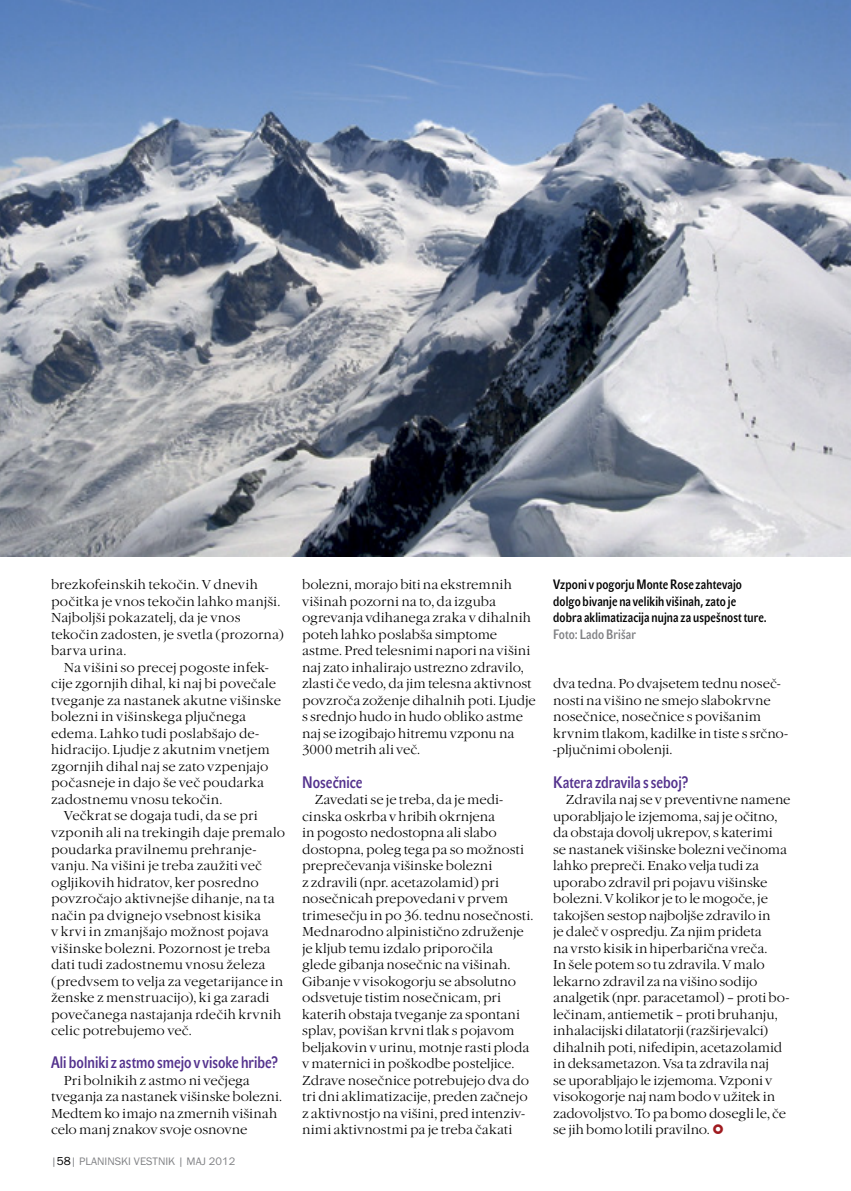
<style>
.page{position:relative;width:851px;height:1191px;background:#fff}
.page>*{position:absolute;margin:0;border:0;box-sizing:border-box;transform-origin:0 0}
.t1{font:16.5px "STF John Sans Cond Med CE";color:#53318d}
.t2{font:13.5px/16.5px "Garamond Itc TEE Ligh";color:#000}
.t3{font:13.5px/16.5px "STF John Sans Cond Med CE";letter-spacing:.01em;color:#000}
.t4{font:13.5px "STF John Sans Cond Med CE";letter-spacing:.01em;color:#808184}
.t5{font:11.25px "Franklin Got Itc TEE";color:#808184}
.s1{font-size:12px;color:#000}
.s2{font-family:"Markacija";color:#9f1a1f}
</style>
<div class="page">
<img style="left:0;top:0;width:850px;height:556px">
<p class="t2" style="left:51px;top:577px;width:234px">brezkofeinskih tekočin. V dnevih počitka je vnos tekočin lahko manjši.<br>Najboljši pokazatelj, da je vnos tekočin zadosten, je svetla (prozorna) barva urina.</p>
<p class="t2" style="left:64px;top:659px;width:206px">Na višini so precej pogoste infek-</p>
<p class="t2" style="left:51px;top:676px;width:227px">cije zgornjih dihal, ki naj bi povečale</p>
<p class="t2" style="left:51px;top:692px;width:231px">tveganje za nastanek akutne višinske</p>
<p class="t2" style="left:51px;top:709px;width:196px">bolezni in višinskega pljučnega</p>
<p class="t2" style="left:51px;top:725px;width:209px">edema. Lahko tudi poslabšajo de-</p>
<p class="t2" style="left:51px;top:742px;width:220px">hidracijo. Ljudje z akutnim vnetjem</p>
<p class="t2" style="left:51px;top:758px;width:219px">zgornjih dihal naj se zato vzpenjajo</p>
<p class="t2" style="left:51px;top:775px;width:214px">počasneje in dajo še več poudarka</p>
<p class="t2" style="left:51px;top:791px;width:173px">zadostnemu vnosu tekočin.</p>
<p class="t2" style="left:64px;top:808px;width:195px">Večkrat se dogaja tudi, da se pri</p>
<p class="t2" style="left:51px;top:824px;width:235px">vzponih ali na trekingih daje premalo</p>
<p class="t2" style="left:51px;top:841px;width:206px">poudarka pravilnemu prehranje-</p>
<p class="t2" style="left:51px;top:857px;width:212px">vanju. Na višini je treba zaužiti več</p>
<p class="t2" style="left:51px;top:874px;width:209px">ogljikovih hidratov, ker posredno</p>
<p class="t2" style="left:51px;top:890px;width:225px">povzročajo aktivnejše dihanje, na ta</p>
<p class="t2" style="left:51px;top:907px;width:211px">način pa dvignejo vsebnost kisika</p>
<p class="t2" style="left:51px;top:923px;width:219px">v krvi in zmanjšajo možnost pojava</p>
<p class="t2" style="left:51px;top:940px;width:221px">višinske bolezni. Pozornost je treba</p>
<p class="t2" style="left:51px;top:956px;width:216px">dati tudi zadostnemu vnosu železa</p>
<p class="t2" style="left:51px;top:973px;width:234px">(predvsem to velja za vegetarijance in</p>
<p class="t2" style="left:51px;top:989px;width:220px">ženske z menstruacijo), ki ga zaradi</p>
<p class="t2" style="left:51px;top:1006px;width:232px">povečanega nastajanja rdečih krvnih</p>
<p class="t2" style="left:51px;top:1022px;width:142px">celic potrebujemo več.</p>
<p class="t1" style="left:51px;top:1053px;width:228px">Ali bolniki z astmo smejo v visoke hribe?</p>
<p class="t2" style="left:51px;top:1072px;width:232px;text-indent:13px">Pri bolnikih z astmo ni večjega tveganja za nastanek višinske bolezni.<br>Medtem ko imajo na zmernih višinah celo manj znakov svoje osnovne</p>
<p class="t5" style="left:51px;top:1154px;width:186px">|<span class="s1">58</span>| PLANINSKI VESTNIK | MAJ 2012</p>
<p class="t2" style="left:302px;top:577px;width:235px">bolezni, morajo biti na ekstremnih višinah pozorni na to, da izguba ogrevanja vdihanega zraka v dihalnih poteh lahko poslabša simptome astme. Pred telesnimi napori na višini naj zato inhalirajo ustrezno zdravilo, zlasti če vedo, da jim telesna aktivnost povzroča zoženje dihalnih poti. Ljudje s srednjo hudo in hudo obliko astme naj se izogibajo hitremu vzponu na 3000 metrih ali več.</p>
<p class="t1" style="left:302px;top:772px;width:62px">Nosečnice</p>
<p class="t2" style="left:302px;top:791px;width:233px;text-indent:13px">Zavedati se je treba, da je medi&shy;cinska oskrba v hribih okrnjena<br>in pogosto nedostopna ali slabo dostopna, poleg tega pa so možnosti preprečevanja višinske bolezni<br>z zdravili (npr. acetazolamid) pri nosečnicah prepovedani v prvem trimesečju in po 36. tednu nosečnosti.<br>Mednarodno alpinistično združenje je kljub temu izdalo priporočila<br>glede gibanja nosečnic na višinah.<br>Gibanje v visokogorju se absolutno odsvetuje tistim nosečnicam, pri katerih obstaja tveganje za spontani splav, povišan krvni tlak s pojavom beljakovin v urinu, motnje rasti ploda v maternici in poškodbe posteljice.<br>Zdrave nosečnice potrebujejo dva do tri dni aklimatizacije, preden začnejo z aktivnostjo na višini, pred intenziv&shy;nimi aktivnostmi pa je treba čakati</p>
<p class="t3" style="left:553px;top:576px;width:215px">Vzponi v pogorju Monte Rose zahtevajo dolgo bivanje na velikih višinah, zato je dobra aklimatizacija nujna za uspešnost ture.</p>
<p class="t4" style="left:553px;top:626px;width:84px">Foto: Lado Brišar</p>
<p class="t2" style="left:553px;top:676px;width:236px">dva tedna. Po dvajsetem tednu noseč&shy;nosti na višino ne smejo slabokrvne nosečnice, nosečnice s povišanim krvnim tlakom, kadilke in tiste s srčno--pljučnimi obolenji.</p>
<p class="t1" style="left:553px;top:772px;width:137px">Katera zdravila s seboj?</p>
<p class="t2" style="left:553px;top:791px;width:239px;text-indent:13px">Zdravila naj se v preventivne namene uporabljajo le izjemoma, saj je očitno, da obstaja dovolj ukrepov, s katerimi<br>se nastanek višinske bolezni večinoma lahko prepreči. Enako velja tudi za uporabo zdravil pri pojavu višinske bolezni. V kolikor je to le mogoče, je takojšen sestop najboljše zdravilo in<br>je daleč v ospredju. Za njim prideta<br>na vrsto kisik in hiperbarična vreča.<br>In šele potem so tu zdravila. V malo lekarno zdravil za na višino sodijo analgetik (npr. paracetamol) – proti bo&shy;lečinam, antiemetik – proti bruhanju, inhalacijski dilatatorji (razširjevalci) dihalnih poti, nifedipin, acetazolamid in deksametazon. Vsa ta zdravila naj<br>se uporabljajo le izjemoma. Vzponi v visokogorje naj nam bodo v užitek in zadovoljstvo. To pa bomo dosegli le, če se jih bomo lotili pravilno. <span class="s2">m</span></p>
</div>
